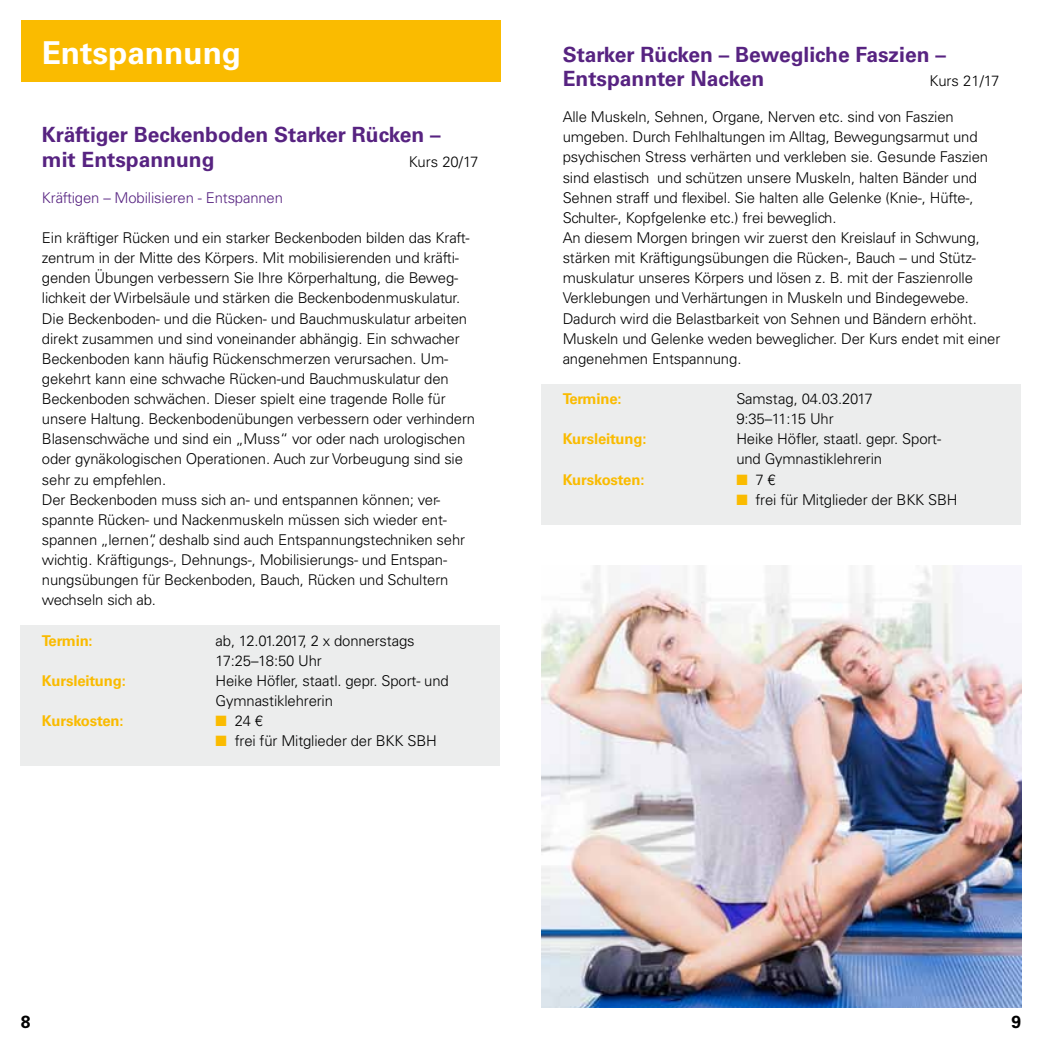
<style>
.page{position:relative;width:1042px;height:1042px;background:#fff}
.page>*{position:absolute;margin:0;border:0;box-sizing:border-box;transform-origin:0 0}
.t1{font:700 31.5px "Univers LT Std";color:#fff}
.t2{font:700 21px/24.5px "Univers LT Std";color:#572381}
.t3{font:700 17.5px "Univers LT Std";color:#000}
.t4{font:300 14.88px/20.1px "Univers LT Std";letter-spacing:-.01em;color:#000}
.t5{font:700 14.88px "Univers LT Std";letter-spacing:-.01em;color:#fabb00}
.t6{font:300 14.88px "Univers LT Std";letter-spacing:-.01em;color:#572381}
.s1{color:#fabb00}
</style>
<div class="page">
<img style="left:542px;top:565px;width:479px;height:443px">
<div style="left:21px;top:625px;width:479px;height:141px;background:#eceded"></div>
<div style="left:21px;top:21px;width:479px;height:61px;background:#fabb00"></div>
<div style="left:542px;top:384px;width:479px;height:141px;background:#eceded"></div>
<h1 class="t1" style="left:42px;top:35px;width:201px">Entspannung</h1>
<h2 class="t2" style="left:563px;top:42px;width:385px">Starker Rücken – Bewegliche Faszien –<br>Entspannter Nacken</h2>
<p class="t4" style="left:929px;top:71px;width:71px">Kurs 21/17</p>
<p class="t4" style="left:563px;top:107px;width:439px">Alle Muskeln, Sehnen, Organe, Nerven etc. sind von Faszien umgeben. Durch Fehlhaltungen im Alltag, Bewegungsarmut und psychischen Stress verhärten und verkleben sie. Gesunde Faszien sind elastisch und schützen unsere Muskeln, halten Bänder und Sehnen straff und flexibel. Sie halten alle Gelenke (Knie-, Hüfte-, Schulter-, Kopfgelenke etc.) frei beweglich.<br>An diesem Morgen bringen wir zuerst den Kreislauf in Schwung, stärken mit Kräftigungsübungen die Rücken-, Bauch – und Stütz&shy;muskulatur unseres Körpers und lösen z. B. mit der Faszienrolle Verklebungen und Verhärtungen in Muskeln und Bindegewebe.<br>Dadurch wird die Belastbarkeit von Sehnen und Bändern erhöht.<br>Muskeln und Gelenke weden beweglicher. Der Kurs endet mit einer angenehmen Entspannung.</p>
<p class="t5" style="left:563px;top:390px;width:60px">Termine:</p>
<p class="t4" style="left:736px;top:389px;width:138px">Samstag, 04.03.2017<br>9:35–11:15 Uhr</p>
<p class="t5" style="left:563px;top:430px;width:85px">Kursleitung:</p>
<p class="t4" style="left:736px;top:429px;width:206px">Heike Höfler, staatl. gepr. Sport&shy;und Gymnastiklehrerin</p>
<p class="t5" style="left:563px;top:470px;width:83px">Kurskosten:</p>
<p class="t4" style="left:736px;top:469px;width:41px"><span class="s1">■</span> 7 €</p>
<p class="t4" style="left:736px;top:489px;width:223px"><span class="s1">■</span> frei für Mitglieder der BKK SBH</p>
<h2 class="t2" style="left:42px;top:123px;width:400px">Kräftiger Beckenboden Starker Rücken – mit Entspannung</h2>
<p class="t4" style="left:409px;top:151px;width:71px">Kurs 20/17</p>
<p class="t6" style="left:42px;top:188px;width:243px">Kräftigen – Mobilisieren - Entspannen</p>
<p class="t4" style="left:42px;top:228px;width:435px">Ein kräftiger Rücken und ein starker Beckenboden bilden das Kraft&shy;zentrum in der Mitte des Körpers. Mit mobilisierenden und kräfti&shy;genden Übungen verbessern Sie Ihre Körperhaltung, die Beweg&shy;lichkeit der Wirbelsäule und stärken die Beckenbodenmuskulatur.<br>Die Beckenboden- und die Rücken- und Bauchmuskulatur arbeiten direkt zusammen und sind voneinander abhängig. Ein schwacher Beckenboden kann häufig Rückenschmerzen verursachen. Um&shy;gekehrt kann eine schwache Rücken-und Bauchmuskulatur den Beckenboden schwächen. Dieser spielt eine tragende Rolle für unsere Haltung. Beckenbodenübungen verbessern oder verhindern Blasenschwäche und sind ein „Muss“ vor oder nach urologischen oder gynäkologischen Operationen. Auch zur Vorbeugung sind sie sehr zu empfehlen.<br>Der Beckenboden muss sich an- und entspannen können; ver&shy;spannte Rücken- und Nackenmuskeln müssen sich wieder ent&shy;spannen „lernen“, deshalb sind auch Entspannungstechniken sehr wichtig. Kräftigungs-, Dehnungs-, Mobilisierungs- und Entspan&shy;nungsübungen für Beckenboden, Bauch, Rücken und Schultern wechseln sich ab.</p>
<p class="t5" style="left:42px;top:631px;width:52px">Termin:</p>
<p class="t4" style="left:216px;top:630px;width:201px">ab, 12.01.2017, 2 x donnerstags<br>17:25–18:50 Uhr</p>
<p class="t5" style="left:42px;top:672px;width:85px">Kursleitung:</p>
<p class="t4" style="left:216px;top:670px;width:235px">Heike Höfler, staatl. gepr. Sport- und<br>Gymnastiklehrerin</p>
<p class="t5" style="left:42px;top:712px;width:83px">Kurskosten:</p>
<p class="t4" style="left:216px;top:711px;width:49px"><span class="s1">■</span> 24 €</p>
<p class="t4" style="left:216px;top:731px;width:223px"><span class="s1">■</span> frei für Mitglieder der BKK SBH</p>
<p class="t3" style="left:21px;top:1011px;width:11px">8</p>
<p class="t3" style="left:1011px;top:1011px;width:11px">9</p>
</div>
